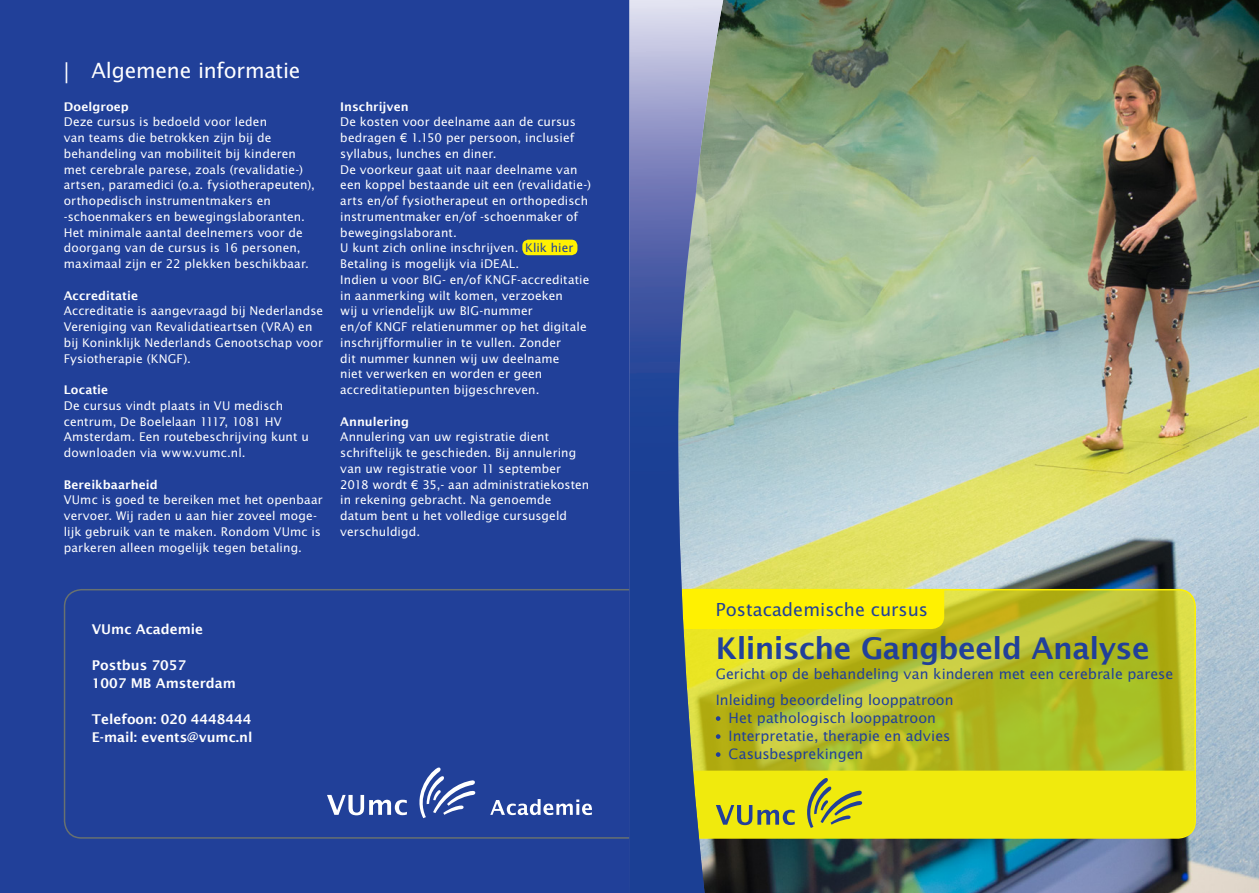
<style>
.page{position:relative;width:1259px;height:893px;background:#fff}
.page>*{position:absolute;margin:0;border:0;box-sizing:border-box;transform-origin:0 0}
.t1{font:600 30px "Lucida Sans";letter-spacing:-.015em;color:#214099}
.t2{font:21px "Lucida Sans";letter-spacing:-.01em;color:#fff}
.t3{font:18px "Lucida Sans";color:#214099}
.t4{font:14.25px "Lucida Sans";color:#214099}
.t5{font:600 13.5px "Lucida Sans";color:#fff}
.t6{font:12px/15.8px "Lucida Sans";letter-spacing:.005em;color:#fff}
.t7{font:600 12px "Lucida Sans";letter-spacing:.005em;color:#fff}
.t8{font:12px "Lucida Sans";letter-spacing:.005em;color:#214099}
</style>
<div class="page">
<img style="left:723px;top:0;width:536px;height:893px">
<svg style="left:608px;top:590px;width:587px;height:248px;background:#b8be28"></svg>
<div style="left:0;top:0;width:629px;height:893px;background:#214099"></div>
<svg style="left:63px;top:589px;width:566px;height:250px"></svg>
<svg style="left:613px;top:771px;width:581px;height:67px;background:#e1de16"></svg>
<div style="left:723px;top:589px;width:221px;height:40px;background:#fff101"></div>
<img style="left:629px;top:0;width:94px;height:893px">
<div style="left:522px;top:240px;width:55px;height:15px;background:#fff101;border-radius:6px"></div>
<p class="t2" style="left:64px;top:59px;width:238px">| Algemene informatie</p>
<p class="t7" style="left:64px;top:99px;width:67px">Doelgroep</p>
<p class="t6" style="left:64px;top:114px;width:253px">Deze cursus is bedoeld voor leden<br>van teams die betrokken zijn bij de behandeling van mobiliteit bij kinderen met cerebrale parese, zoals (revalidatie-) artsen, paramedici (o.a. fysiotherapeuten), orthopedisch instrumentmakers en -schoenmakers en bewegingslaboranten.</p>
<p class="t6" style="left:64px;top:225px;width:247px">Het minimale aantal deelnemers voor de doorgang van de cursus is 16 personen, maximaal zijn er 22 plekken beschikbaar.</p>
<p class="t7" style="left:64px;top:288px;width:76px">Accreditatie</p>
<p class="t6" style="left:64px;top:303px;width:261px">Accreditatie is aangevraagd bij Nederlandse Vereniging van Revalidatieartsen (VRA) en bij Koninklijk Nederlands Genootschap voor Fysiotherapie (KNGF).</p>
<p class="t7" style="left:64px;top:383px;width:46px">Locatie</p>
<p class="t6" style="left:64px;top:398px;width:246px">De cursus vindt plaats in VU medisch centrum, De Boelelaan 1117, 1081 HV Amsterdam. Een routebeschrijving kunt u downloaden via www.vumc.nl.</p>
<p class="t7" style="left:64px;top:477px;width:96px">Bereikbaarheid</p>
<p class="t6" style="left:64px;top:492px;width:260px">VUmc is goed te bereiken met het openbaar vervoer. Wij raden u aan hier zoveel moge&shy;lijk gebruik van te maken. Rondom VUmc is parkeren alleen mogelijk tegen betaling.</p>
<p class="t7" style="left:340px;top:99px;width:70px">Inschrijven</p>
<p class="t6" style="left:340px;top:114px;width:237px">De kosten voor deelname aan de cursus bedragen € 1.150 per persoon, inclusief syllabus, lunches en diner.</p>
<p class="t6" style="left:340px;top:162px;width:252px">De voorkeur gaat uit naar deelname van een koppel bestaande uit een (revalidatie-) arts en/of fysiotherapeut en orthopedisch instrumentmaker en/of -schoenmaker of bewegingslaborant.</p>
<p class="t6" style="left:340px;top:240px;width:180px">U kunt zich online inschrijven.</p>
<p class="t8" style="left:525px;top:241px;width:50px">Klik hier</p>
<p class="t6" style="left:340px;top:256px;width:181px">Betaling is mogelijk via iDEAL.</p>
<p class="t6" style="left:340px;top:272px;width:251px">Indien u voor BIG- en/of KNGF-accreditatie in aanmerking wilt komen, verzoeken<br>wij u vriendelijk uw BIG-nummer<br>en/of KNGF relatienummer op het digitale inschrijfformulier in te vullen. Zonder<br>dit nummer kunnen wij uw deelname<br>niet verwerken en worden er geen accreditatiepunten bijgeschreven.</p>
<p class="t7" style="left:340px;top:414px;width:70px">Annulering</p>
<p class="t6" style="left:340px;top:429px;width:251px">Annulering van uw registratie dient schriftelijk te geschieden. Bij annulering van uw registratie voor 11 september 2018 wordt € 35,- aan administratiekosten in rekening gebracht. Na genoemde datum bent u het volledige cursusgeld verschuldigd.</p>
<p class="t5" style="left:92px;top:621px;width:113px">VUmc Academie</p>
<p class="t5" style="left:92px;top:657px;width:96px">Postbus 7057</p>
<p class="t5" style="left:92px;top:675px;width:146px">1007 MB Amsterdam</p>
<p class="t5" style="left:92px;top:711px;width:161px">Telefoon: 020 4448444</p>
<p class="t5" style="left:92px;top:729px;width:162px">E-mail: events@vumc.nl</p>
<p class="t3" style="left:716px;top:599px;width:214px">Postacademische cursus</p>
<p class="t1" style="left:716px;top:631px;width:435px">Klinische Gangbeeld Analyse</p>
<p class="t4" style="left:716px;top:665px;width:459px">Gericht op de behandeling van kinderen met een cerebrale parese</p>
<p class="t4" style="left:716px;top:692px;width:239px">Inleiding beoordeling looppatroon</p>
<p class="t4" style="left:728px;top:710px;width:209px">Het pathologisch looppatroon</p>
<p class="t4" style="left:728px;top:728px;width:223px">Interpretatie, therapie en advies</p>
<p class="t4" style="left:728px;top:746px;width:136px">Casusbesprekingen</p>
</div>
